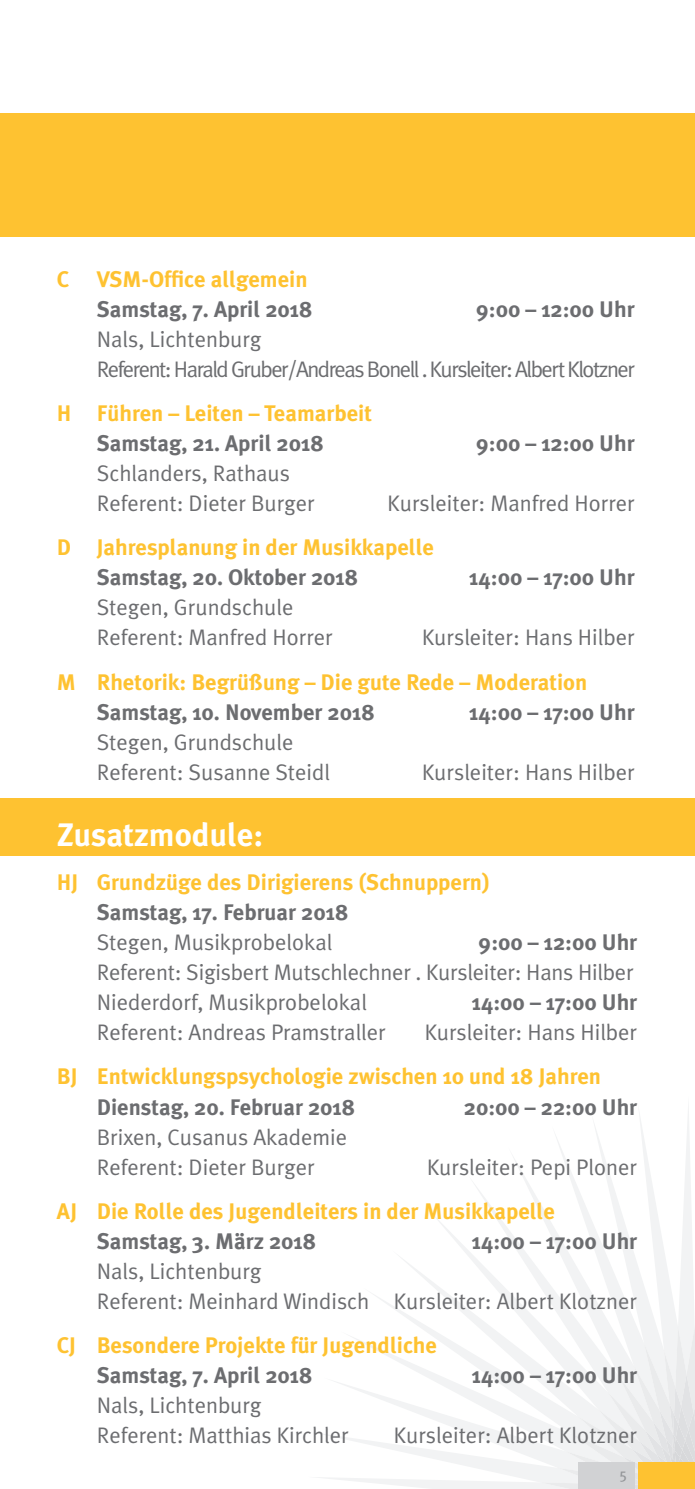
<style>
.page{position:relative;width:695px;height:1489px;background:#fff}
.page>*{position:absolute;margin:0;border:0;box-sizing:border-box;transform-origin:0 0}
.t1{font:700 32.5px "Meta Plus";color:#fff}
.t2{font:22.5px/30px "Meta Plus Normal";color:#6c6d70}
.t3{font:700 22.5px "Meta Plus";color:#6c6d70}
.t4{font:700 22.5px "Meta Plus";color:#fec231}
.t5{font:22.5px/30px "Meta Plus Normal";letter-spacing:-.065em;color:#6c6d70}
.t6{font:14.75px "Meta Plus";color:#939598}
</style>
<div class="page">
<svg style="left:318px;top:1107px;width:377px;height:381px"></svg>
<div style="left:638px;top:1461px;width:56px;height:27px;background:#fec231"></div>
<div style="left:578px;top:1461px;width:56px;height:27px;background:#d1d2d4"></div>
<div style="left:0;top:113px;width:694px;height:124px;background:#fec231"></div>
<div style="left:0;top:798px;width:694px;height:57px;background:#fec231"></div>
<p class="t4" style="left:57px;top:266px;width:252px">C VSM-Office allgemein</p>
<p class="t3" style="left:97px;top:296px;width:217px">Samstag, 7. April 2018</p>
<p class="t3" style="left:476px;top:296px;width:160px">9:00 – 12:00 Uhr</p>
<p class="t5" style="left:97px;top:324px;width:539px">Nals, Lichtenburg<br>Referent: Harald Gruber/Andreas Bonell . Kursleiter: Albert Klotzner</p>
<p class="t4" style="left:57px;top:400px;width:316px">H Führen – Leiten – Teamarbeit</p>
<p class="t3" style="left:97px;top:430px;width:229px">Samstag, 21. April 2018</p>
<p class="t3" style="left:476px;top:430px;width:160px">9:00 – 12:00 Uhr</p>
<p class="t2" style="left:97px;top:458px;width:219px">Schlanders, Rathaus<br>Referent: Dieter Burger</p>
<p class="t2" style="left:387px;top:488px;width:248px">Kursleiter: Manfred Horrer</p>
<p class="t4" style="left:57px;top:534px;width:378px">D Jahresplanung in der Musikkapelle</p>
<p class="t3" style="left:97px;top:564px;width:263px">Samstag, 20. Oktober 2018</p>
<p class="t3" style="left:469px;top:564px;width:167px">14:00 – 17:00 Uhr</p>
<p class="t2" style="left:97px;top:592px;width:237px">Stegen, Grundschule<br>Referent: Manfred Horrer</p>
<p class="t2" style="left:422px;top:622px;width:214px">Kursleiter: Hans Hilber</p>
<p class="t4" style="left:57px;top:668px;width:532px">M Rhetorik: Begrüßung – Die gute Rede – Moderation</p>
<p class="t3" style="left:97px;top:698px;width:279px">Samstag, 10. November 2018</p>
<p class="t3" style="left:469px;top:698px;width:167px">14:00 – 17:00 Uhr</p>
<p class="t2" style="left:97px;top:726px;width:235px">Stegen, Grundschule<br>Referent: Susanne Steidl</p>
<p class="t2" style="left:422px;top:756px;width:214px">Kursleiter: Hans Hilber</p>
<h1 class="t1" style="left:57px;top:816px;width:208px">Zusatzmodule:</h1>
<p class="t4" style="left:57px;top:869px;width:434px">HJ Grundzüge des Dirigierens (Schnuppern)</p>
<p class="t3" style="left:97px;top:899px;width:253px">Samstag, 17. Februar 2018</p>
<p class="t2" style="left:97px;top:927px;width:237px">Stegen, Musikprobelokal</p>
<p class="t3" style="left:478px;top:929px;width:160px">9:00 – 12:00 Uhr</p>
<p class="t2" style="left:97px;top:957px;width:538px">Referent: Sigisbert Mutschlechner . Kursleiter: Hans Hilber<br>Niederdorf, Musikprobelokal</p>
<p class="t3" style="left:471px;top:989px;width:167px">14:00 – 17:00 Uhr</p>
<p class="t2" style="left:97px;top:1017px;width:290px">Referent: Andreas Pramstraller</p>
<p class="t2" style="left:424px;top:1017px;width:214px">Kursleiter: Hans Hilber</p>
<p class="t4" style="left:57px;top:1063px;width:546px">BJ Entwicklungspsychologie zwischen 10 und 18 Jahren</p>
<p class="t3" style="left:97px;top:1093px;width:260px">Dienstag, 20. Februar 2018</p>
<p class="t3" style="left:464px;top:1093px;width:175px">20:00 – 22:00 Uhr</p>
<p class="t2" style="left:97px;top:1121px;width:252px">Brixen, Cusanus Akademie<br>Referent: Dieter Burger</p>
<p class="t2" style="left:427px;top:1151px;width:211px">Kursleiter: Pepi Ploner</p>
<p class="t4" style="left:57px;top:1197px;width:499px">AJ Die Rolle des Jugendleiters in der Musikkapelle</p>
<p class="t3" style="left:97px;top:1227px;width:221px">Samstag, 3. März 2018</p>
<p class="t3" style="left:471px;top:1227px;width:167px">14:00 – 17:00 Uhr</p>
<p class="t2" style="left:97px;top:1255px;width:542px">Nals, Lichtenburg<br>Referent: Meinhard Windisch Kursleiter: Albert Klotzner</p>
<p class="t4" style="left:57px;top:1331px;width:381px">CJ Besondere Projekte für Jugendliche</p>
<p class="t3" style="left:97px;top:1361px;width:217px">Samstag, 7. April 2018</p>
<p class="t3" style="left:471px;top:1361px;width:167px">14:00 – 17:00 Uhr</p>
<p class="t2" style="left:97px;top:1389px;width:253px">Nals, Lichtenburg<br>Referent: Matthias Kirchler</p>
<p class="t2" style="left:394px;top:1419px;width:245px">Kursleiter: Albert Klotzner</p>
<p class="t6" style="left:619px;top:1465px;width:9px">5</p>
</div>
